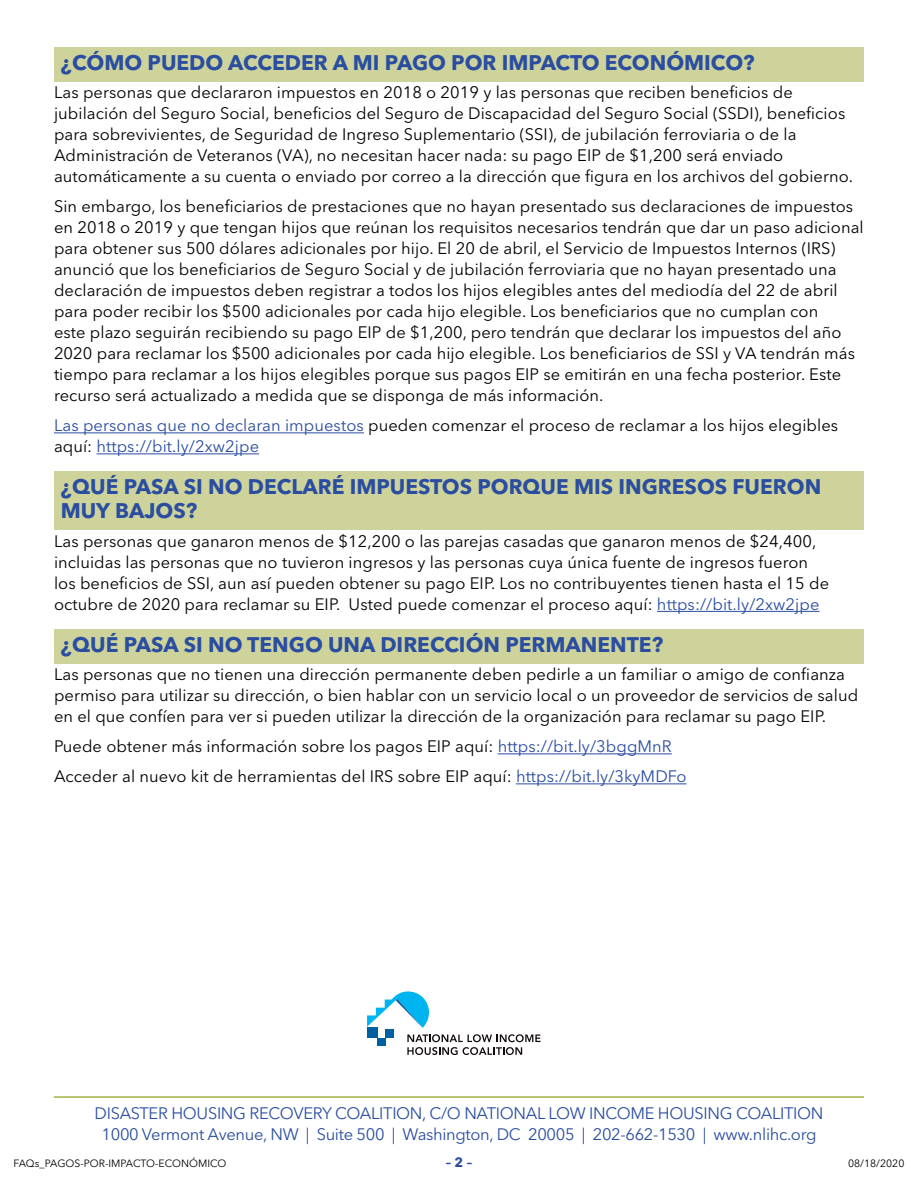
<style>
.page{position:relative;width:918px;height:1188px;background:#fff}
.page>*{position:absolute;margin:0;border:0;box-sizing:border-box;transform-origin:0 0}
.t1{font:700 21px/24px "Avenir Next LT Pro";color:#2a4da1}
.t2{font:16.5px/21px "Avenir Next LT Pro";letter-spacing:.005em;color:#000}
.t3{font:16.5px/21px "Avenir Next LT Pro";letter-spacing:-.02em;color:#2a4da1;text-align:center}
.t4{font:700 13.5px "Avenir Next LT Pro";color:#2a4da1}
.t5{font:10.5px "Avenir Next LT Pro";color:#000}
.s1{color:#2a4da1}
</style>
<div class="page">
<hr style="left:54px;top:1096px;width:810px;height:2px;background:#a1b341">
<div style="left:54px;top:47px;width:810px;height:35px;background:#cdd39a"></div>
<hr style="left:54px;top:433px;width:310px;height:1px;background:#2a4da1">
<hr style="left:97px;top:454px;width:162px;height:1px;background:#2a4da1">
<div style="left:54px;top:472px;width:810px;height:58px;background:#cdd39a"></div>
<hr style="left:657px;top:611px;width:163px;height:1px;background:#2a4da1">
<div style="left:54px;top:629px;width:810px;height:35px;background:#cdd39a"></div>
<hr style="left:498px;top:754px;width:174px;height:1px;background:#2a4da1">
<hr style="left:516px;top:784px;width:171px;height:1px;background:#2a4da1">
<div style="left:367px;top:1027px;width:11px;height:11px;background:#005f9e"></div>
<div style="left:378px;top:1038px;width:8px;height:7px;background:#005f9e"></div>
<div style="left:386px;top:1030px;width:8px;height:8px;background:#005f9e"></div>
<svg style="left:367px;top:991px;width:62px;height:37px"></svg>
<svg style="left:407px;top:1034px;width:134px;height:21px"></svg>
<p class="t1" style="left:61px;top:50px;width:695px">¿CÓMO PUEDO ACCEDER A MI PAGO POR IMPACTO ECONÓMICO?</p>
<p class="t2" style="left:54px;top:82px;width:801px">Las personas que declararon impuestos en 2018 o 2019 y las personas que reciben beneficios de jubilación del Seguro Social, beneficios del Seguro de Discapacidad del Seguro Social (SSDI), beneficios para sobrevivientes, de Seguridad de Ingreso Suplementario (SSI), de jubilación ferroviaria o de la Administración de Veteranos (VA), no necesitan hacer nada: su pago EIP de $1,200 será enviado automáticamente a su cuenta o enviado por correo a la dirección que figura en los archivos del gobierno.</p>
<p class="t2" style="left:54px;top:196px;width:811px">Sin embargo, los beneficiarios de prestaciones que no hayan presentado sus declaraciones de impuestos en 2018 o 2019 y que tengan hijos que reúnan los requisitos necesarios tendrán que dar un paso adicional para obtener sus 500 dólares adicionales por hijo. El 20 de abril, el Servicio de Impuestos Internos (IRS) anunció que los beneficiarios de Seguro Social y de jubilación ferroviaria que no hayan presentado una declaración de impuestos deben registrar a todos los hijos elegibles antes del mediodía del 22 de abril para poder recibir los $500 adicionales por cada hijo elegible. Los beneficiarios que no cumplan con<br>este plazo seguirán recibiendo su pago EIP de $1,200, pero tendrán que declarar los impuestos del año 2020 para reclamar los $500 adicionales por cada hijo elegible. Los beneficiarios de SSI y VA tendrán más tiempo para reclamar a los hijos elegibles porque sus pagos EIP se emitirán en una fecha posterior. Este recurso será actualizado a medida que se disponga de más información.</p>
<p class="t2" style="left:54px;top:415px;width:786px"><span class="s1">Las personas que no declaran impuestos</span> pueden comenzar el proceso de reclamar a los hijos elegibles aquí: <span class="s1">https://bit.ly/2xw2jpe</span></p>
<p class="t1" style="left:61px;top:475px;width:762px">¿QUÉ PASA SI NO DECLARÉ IMPUESTOS PORQUE MIS INGRESOS FUERON<br>MUY BAJOS?</p>
<p class="t2" style="left:54px;top:531px;width:777px">Las personas que ganaron menos de $12,200 o las parejas casadas que ganaron menos de $24,400, incluidas las personas que no tuvieron ingresos y las personas cuya única fuente de ingresos fueron los beneficios de SSI, aun así pueden obtener su pago EIP. Los no contribuyentes tienen hasta el 15 de octubre de 2020 para reclamar su EIP. Usted puede comenzar el proceso aquí: <span class="s1">https://bit.ly/2xw2jpe</span></p>
<p class="t1" style="left:61px;top:632px;width:604px">¿QUÉ PASA SI NO TENGO UNA DIRECCIÓN PERMANENTE?</p>
<p class="t2" style="left:54px;top:664px;width:806px">Las personas que no tienen una dirección permanente deben pedirle a un familiar o amigo de confianza permiso para utilizar su dirección, o bien hablar con un servicio local o un proveedor de servicios de salud en el que confíen para ver si pueden utilizar la dirección de la organización para reclamar su pago EIP.</p>
<p class="t2" style="left:54px;top:732px;width:634px;line-height:30px">Puede obtener más información sobre los pagos EIP aquí: <span class="s1">https://bit.ly/3bggMnR<br></span>Acceder al nuevo kit de herramientas del IRS sobre EIP aquí: <span class="s1">https://bit.ly/3kyMDFo</span></p>
<p class="t3" style="left:95px;top:1103px;width:730px">DISASTER HOUSING RECOVERY COALITION, C/O NATIONAL LOW INCOME HOUSING COALITION<br>1000 Vermont Avenue, NW | Suite 500 | Washington, DC 20005 | 202-662-1530 | www.nlihc.org</p>
<p class="t4" style="left:446px;top:1154px;width:28px">– 2 –</p>
<p class="t5" style="left:14px;top:1157px;width:214px">FAQs_PAGOS-POR-IMPACTO-ECONÓMICO</p>
<p class="t5" style="left:848px;top:1157px;width:58px">08/18/2020</p>
</div>
